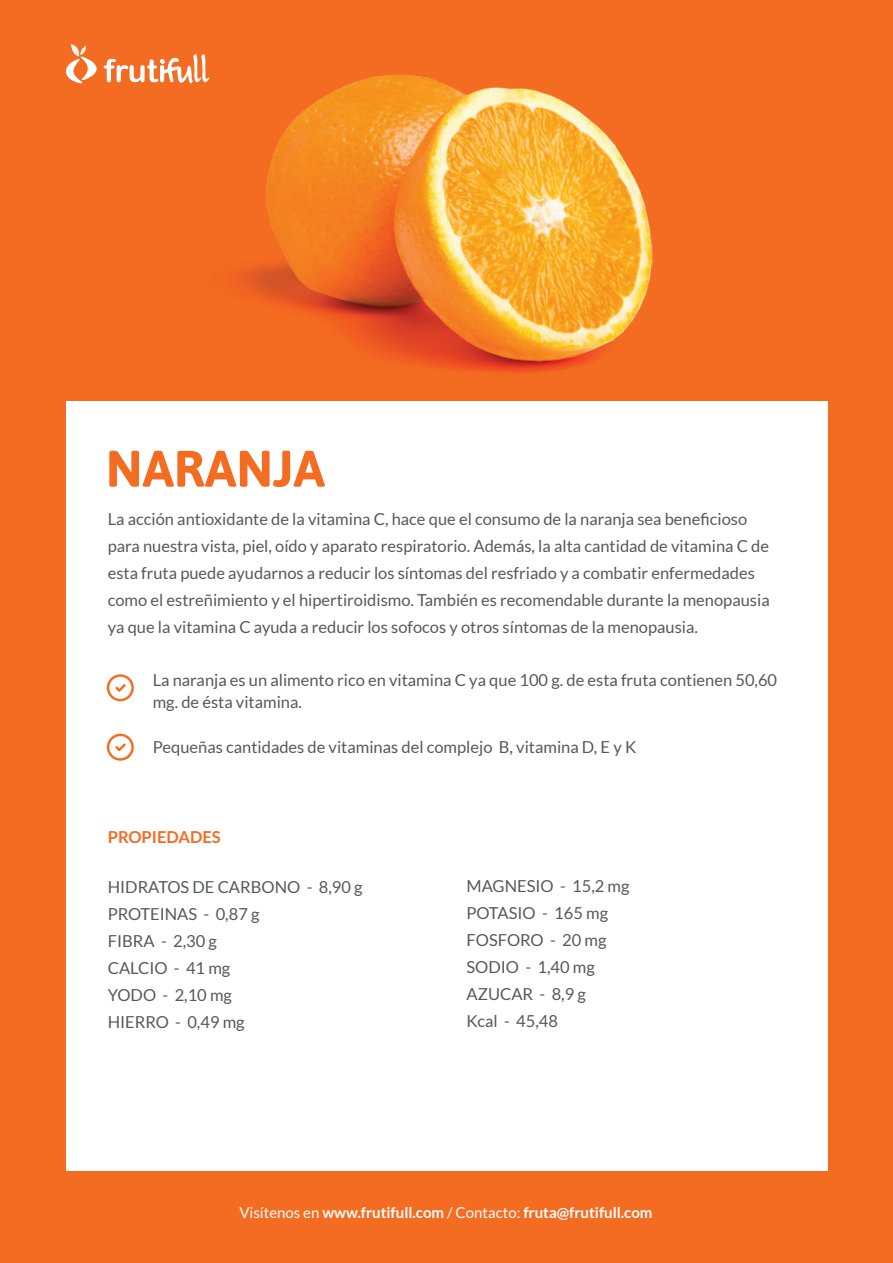
<style>
.page{position:relative;width:893px;height:1263px;background:#f36c21}
.page>*{position:absolute;margin:0;border:0;box-sizing:border-box;transform-origin:0 0}
.t1{font:700 51.15px "Asap";color:#f36c21}
.t2{font:16.5px/27px "Lato";color:#57585a}
.t3{font:700 16.5px "Lato";color:#f36c21}
.t4{font:700 15px "Lato";color:#fff}
.s1{font-weight:400}
</style>
<div class="page">
<div style="left:66px;top:401px;width:761px;height:769px;background:#fff"></div>
<svg style="left:107px;top:674px;width:27px;height:27px"></svg>
<svg style="left:107px;top:734px;width:27px;height:27px"></svg>
<svg style="left:66px;top:44px;width:31px;height:40px"></svg>
<svg style="left:104px;top:57px;width:84px;height:26px"></svg>
<img style="left:188px;top:54px;width:465px;height:319px">
<h1 class="t1" style="left:106px;top:439px;width:221px">NARANJA</h1>
<p class="t2" style="left:108px;top:506px;width:663px">La acción antioxidante de la vitamina C, hace que el consumo de la naranja sea beneficioso para nuestra vista, piel, oído y aparato respiratorio. Además, la alta cantidad de vitamina C de esta fruta puede ayudarnos a reducir los síntomas del resfriado y a combatir enfermedades como el estreñimiento y el hipertiroidismo. También es recomendable durante la menopausia ya que la vitamina C ayuda a reducir los sofocos y otros síntomas de la menopausia.</p>
<p class="t2" style="left:153px;top:668px;width:626px;line-height:22.5px">La naranja es un alimento rico en vitamina C ya que 100 g. de esta fruta contienen 50,60 mg. de ésta vitamina.</p>
<p class="t2" style="left:153px;top:734px;width:485px">Pequeñas cantidades de vitaminas del complejo B, vitamina D, E y K</p>
<p class="t3" style="left:108px;top:828px;width:115px">PROPIEDADES</p>
<p class="t2" style="left:108px;top:873px;width:256px">HIDRATOS DE CARBONO - 8,90 g<br>PROTEINAS - 0,87 g<br>FIBRA - 2,30 g<br>CALCIO - 41 mg<br>YODO - 2,10 mg<br>HIERRO - 0,49 mg</p>
<p class="t2" style="left:466px;top:873px;width:165px">MAGNESIO - 15,2 mg<br>POTASIO - 165 mg<br>FOSFORO - 20 mg<br>SODIO - 1,40 mg<br>AZUCAR - 8,9 g<br>Kcal - 45,48</p>
<p class="t4" style="left:239px;top:1204px;width:415px"><span class="s1">Visítenos en</span> www.frutifull.com <span class="s1">/ Contacto:</span> fruta@frutifull.com</p>
</div>
